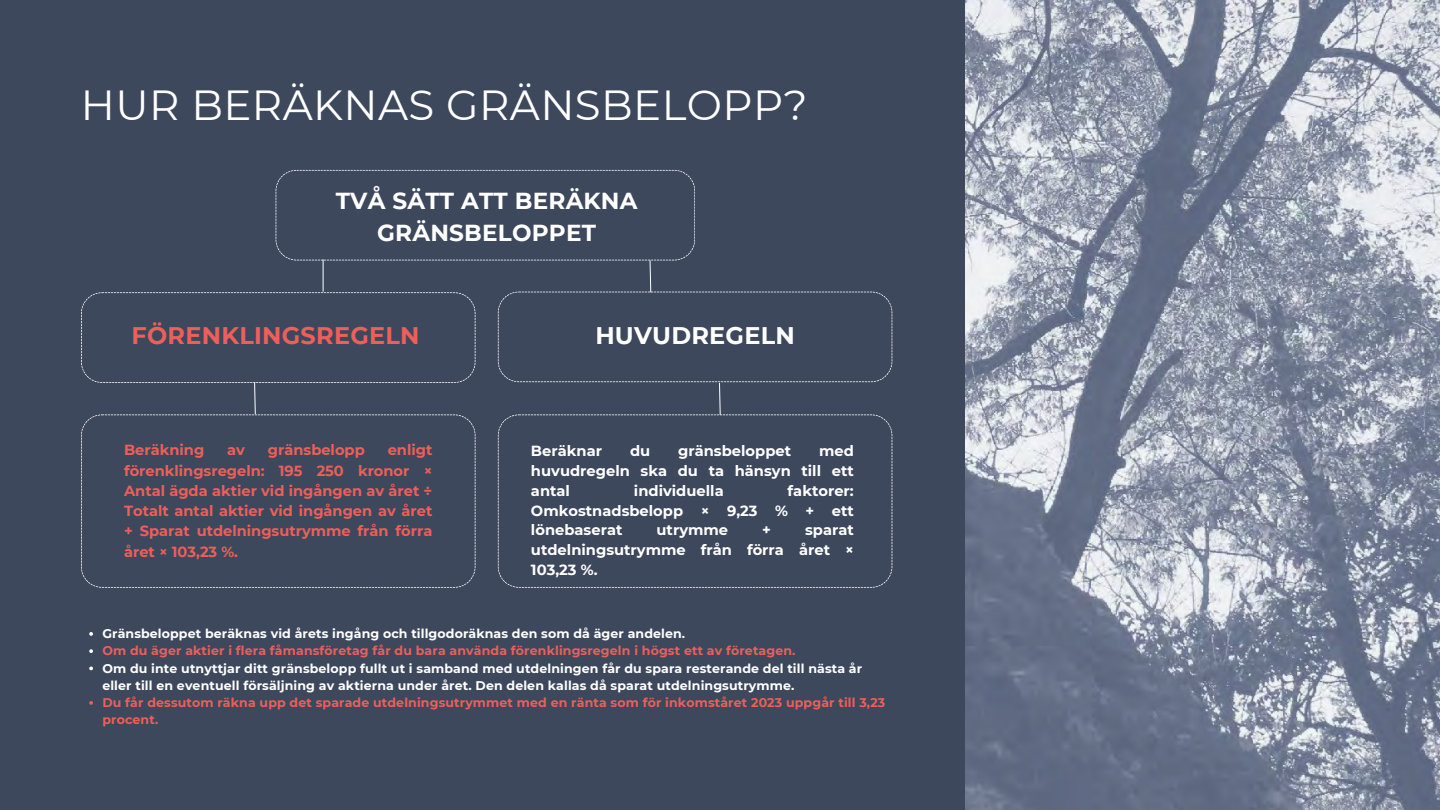
<style>
.page{position:relative;width:1440px;height:810px;background:#3d485c}
.page>*{position:absolute;margin:0;border:0;box-sizing:border-box;transform-origin:0 0}
.t1{font:42px "Montserrat";letter-spacing:.01em;color:#fff}
.t2{font:700 24px "Montserrat";letter-spacing:.01em;color:#ed5f5a}
.t3{font:700 24px "Montserrat";letter-spacing:.01em;color:#fff}
.t4{font:700 23.1px/32.3px "Montserrat";letter-spacing:.01em;color:#fff;text-align:center}
.t5{font:700 14.7px/19.9px "Montserrat";color:#fff;text-align:justify}
.t6{font:700 14.7px/20.2px "Montserrat";color:#ed5f5a;text-align:justify}
.t7{font:700 12.6px/17.2px "Montserrat";letter-spacing:.01em;color:#fff}
.t8{font:700 12.6px/17.2px "Montserrat";letter-spacing:.01em;color:#ed5f5a}
</style>
<div class="page">
<img style="left:966px;top:0;width:474px;height:810px">
<svg style="left:81px;top:416px;width:395px;height:172px"></svg>
<svg style="left:81px;top:170px;width:811px;height:246px"></svg>
<svg style="left:498px;top:414px;width:394px;height:174px"></svg>
<svg style="left:89px;top:632px;width:4px;height:4px"></svg>
<svg style="left:89px;top:649px;width:4px;height:4px"></svg>
<svg style="left:89px;top:667px;width:4px;height:3px"></svg>
<svg style="left:89px;top:701px;width:4px;height:4px"></svg>
<p class="t1" style="left:81px;top:79px;width:728px">HUR BERÄKNAS GRÄNSBELOPP?</p>
<p class="t4" style="left:336px;top:184px;width:303px">TVÅ SÄTT ATT BERÄKNA<br>GRÄNSBELOPPET</p>
<p class="t2" style="left:132px;top:321px;width:290px">FÖRENKLINGSREGELN</p>
<p class="t3" style="left:595px;top:321px;width:201px">HUVUDREGELN</p>
<p class="t6" style="left:124px;top:440px;width:310px;text-indent:264px">enligt förenklingsregeln: 195 250 kronor × Antal ägda aktier vid ingången av året ÷ Totalt antal aktier vid ingången av året + Sparat utdelningsutrymme från förra året × 103,23 %.</p>
<p class="t5" style="left:531px;top:441px;width:73px">Beräknar</p>
<p class="t5" style="left:630px;top:441px;width:22px">du</p>
<p class="t5" style="left:678px;top:441px;width:114px">gränsbeloppet</p>
<p class="t6" style="left:124px;top:440px;width:82px">Beräkning</p>
<p class="t6" style="left:227px;top:440px;width:19px">av</p>
<p class="t6" style="left:268px;top:440px;width:98px">gränsbelopp</p>
<p class="t5" style="left:531px;top:441px;width:324px;text-indent:288px">med huvudregeln ska du ta hänsyn till ett antal</p>
<p class="t5" style="left:634px;top:480px;width:91px">individuella</p>
<p class="t5" style="left:531px;top:480px;width:324px;text-indent:257px">faktorer:<br>Omkostnadsbelopp × 9,23 % + ett lönebaserat</p>
<p class="t5" style="left:531px;top:520px;width:324px;text-indent:274px">sparat utdelningsutrymme från förra året × 103,23 %.</p>
<p class="t5" style="left:657px;top:520px;width:73px">utrymme</p>
<p class="t5" style="left:762px;top:520px;width:10px">+</p>
<p class="t7" style="left:102px;top:625px;width:584px">Gränsbeloppet beräknas vid årets ingång och tillgodoräknas den som då äger andelen.</p>
<p class="t8" style="left:102px;top:642px;width:695px">Om du äger aktier i flera fåmansföretag får du bara använda förenklingsregeln i högst ett av företagen.</p>
<p class="t7" style="left:102px;top:659px;width:761px">Om du inte utnyttjar ditt gränsbelopp fullt ut i samband med utdelningen får du spara resterande del till nästa år eller till en eventuell försäljning av aktierna under året. Den delen kallas då sparat utdelningsutrymme.</p>
<p class="t8" style="left:102px;top:694px;width:784px">Du får dessutom räkna upp det sparade utdelningsutrymmet med en ränta som för inkomståret 2023 uppgår till 3,23 procent.</p>
</div>
